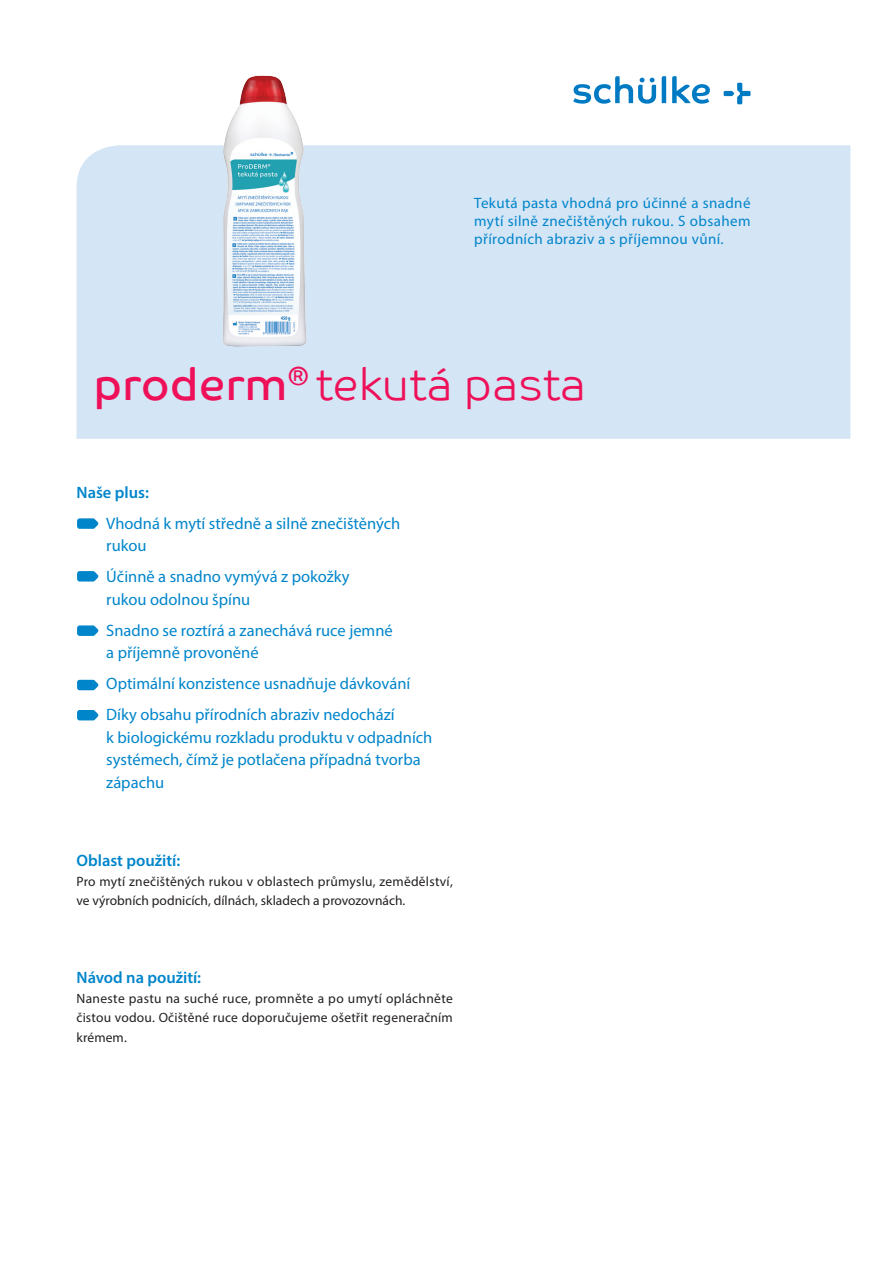
<style>
.page{position:relative;width:893px;height:1263px;background:#fff}
.page>*{position:absolute;margin:0;border:0;box-sizing:border-box;transform-origin:0 0}
.t1{font:45px "Co Text Lt";color:#ee1059}
.t2{font:16.5px/22.5px "Myriad Pro";color:#0085cb}
.t3{font:600 16.5px "Myriad Pro";color:#0085cb}
.t4{font:15px/18px "Myriad Pro";letter-spacing:.025em;color:#0085cb;text-align:justify}
.t5{font:13.5px/19.5px "Myriad Pro";letter-spacing:.015em;color:#231f20;text-align:justify}
.s1{font-family:"Co Text"}
</style>
<div class="page">
<div style="left:77px;top:145px;width:773px;height:294px;background:#d4e5f5"></div>
<svg style="left:77px;top:625px;width:22px;height:11px"></svg>
<svg style="left:77px;top:571px;width:22px;height:10px"></svg>
<svg style="left:77px;top:518px;width:22px;height:11px"></svg>
<svg style="left:77px;top:680px;width:22px;height:10px"></svg>
<svg style="left:77px;top:710px;width:22px;height:10px"></svg>
<svg style="left:573px;top:76px;width:83px;height:28px"></svg>
<svg style="left:662px;top:76px;width:4px;height:27px"></svg>
<svg style="left:672px;top:76px;width:38px;height:28px"></svg>
<svg style="left:724px;top:83px;width:26px;height:21px"></svg>
<img style="left:220px;top:75px;width:90px;height:275px">
<p class="t4" style="left:474px;top:193px;width:278px">Tekutá pasta vhodná pro účinné a snadné mytí silně znečištěných rukou. S obsahem přírodních abraziv a s příjemnou vůní.</p>
<h1 class="t1" style="left:94px;top:358px;width:494px"><span class="s1">proderm</span><sup>®</sup> tekutá pasta</h1>
<p class="t3" style="left:77px;top:482px;width:74px">Naše plus:</p>
<p class="t2" style="left:106px;top:512px;width:296px">Vhodná k mytí středně a silně znečištěných rukou</p>
<p class="t2" style="left:106px;top:565px;width:245px">Účinně a snadno vymývá z pokožky rukou odolnou špínu</p>
<p class="t2" style="left:106px;top:619px;width:288px">Snadno se roztírá a zanechává ruce jemné a příjemně provoněné</p>
<p class="t2" style="left:106px;top:668px;width:306px;line-height:31px">Optimální konzistence usnadňuje dávkování<br>Díky obsahu přírodních abraziv nedochází</p>
<p class="t2" style="left:106px;top:726px;width:328px">k biologickému rozkladu produktu v odpadních systémech, čímž je potlačena případná tvorba zápachu</p>
<p class="t3" style="left:77px;top:850px;width:105px">Oblast použití:</p>
<p class="t5" style="left:77px;top:871px;width:378px">Pro mytí znečištěných rukou v oblastech průmyslu, zemědělství, ve výrobních podnicích, dílnách, skladech a provozovnách.</p>
<p class="t3" style="left:77px;top:967px;width:126px">Návod na použití:</p>
<p class="t5" style="left:77px;top:988px;width:378px">Naneste pastu na suché ruce, promněte a po umytí opláchněte čistou vodou. Očištěné ruce doporučujeme ošetřit regeneračním krémem.</p>
</div>
